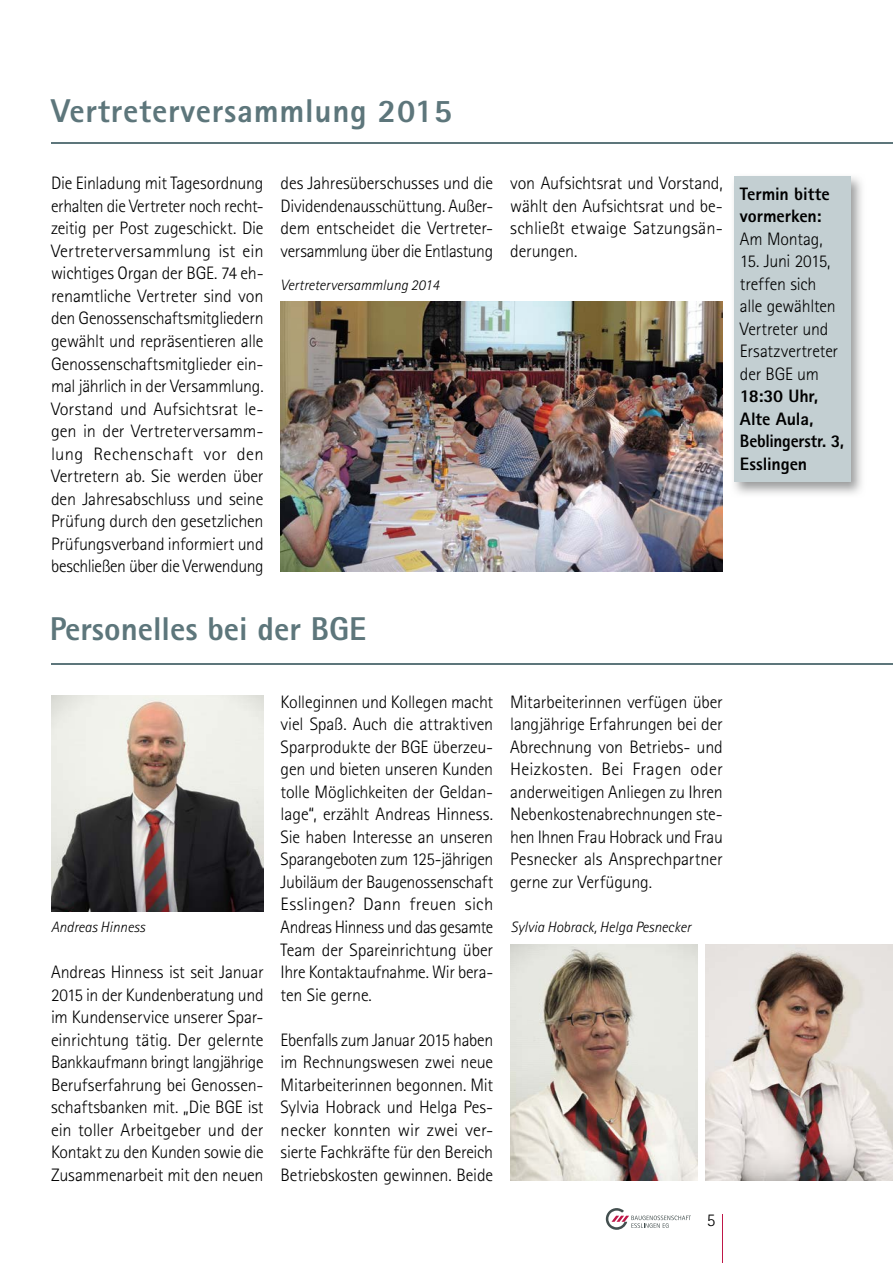
<style>
.page{position:relative;width:893px;height:1263px;background:#fff}
.page>*{position:absolute;margin:0;border:0;box-sizing:border-box;transform-origin:0 0}
.t1{font:800 33px "Rotis Sans Serif Std";letter-spacing:.02em;color:#5d767b}
.t2{font:800 33px "Rotis Sans Serif Std";color:#5d767b}
.t3{font:300 18px/22.5px "Rotis Sans Serif Std";letter-spacing:-.01em;color:#000;text-align:justify}
.t4{font:800 18px/22.5px "Rotis Sans Serif Std";letter-spacing:-.005em;color:#000}
.t5{font:italic 300 15px "Rotis Sans Serif Std";color:#000}
</style>
<div class="page">
<hr style="left:722px;top:1214px;width:1px;height:49px;background:#bf1748">
<svg style="left:606px;top:1208px;width:85px;height:22px"></svg>
<img style="left:281px;top:302px;width:442px;height:269px">
<img style="left:734px;top:176px;width:128px;height:318px">
<div style="left:733px;top:176px;width:117px;height:306px;background:#c3cfd2"></div>
<hr style="left:51px;top:663px;width:842px;height:1px;background:#5d767b">
<img style="left:51px;top:695px;width:213px;height:216px">
<img style="left:510px;top:945px;width:187px;height:235px">
<img style="left:706px;top:944px;width:187px;height:236px">
<hr style="left:51px;top:142px;width:842px;height:2px;background:#5d767b">
<h1 class="t1" style="left:51px;top:89px;width:403px">Vertreterversammlung 2015</h1>
<p class="t3" style="left:51px;top:172px;width:214px">Die Einladung mit Tagesordnung erhalten die Vertreter noch recht&shy;zeitig per Post zugeschickt. Die Vertreterversammlung ist ein wichtiges Organ der BGE. 74 eh&shy;renamtliche Vertreter sind von den Genossenschaftsmitgliedern gewählt und repräsentieren alle Genossenschaftsmitglieder ein&shy;mal jährlich in der Versammlung.<br>Vorstand und Aufsichtsrat le&shy;gen in der Vertreterversamm&shy;lung Rechenschaft vor den Vertretern ab. Sie werden über den Jahresabschluss und seine Prüfung durch den gesetzlichen Prüfungsverband informiert und beschließen über die Verwendung</p>
<p class="t3" style="left:281px;top:172px;width:214px">des Jahresüberschusses und die Dividendenausschüttung. Außer&shy;dem entscheidet die Vertreter&shy;versammlung über die Entlastung</p>
<p class="t3" style="left:510px;top:172px;width:214px">von Aufsichtsrat und Vorstand, wählt den Aufsichtsrat und be&shy;schließt etwaige Satzungsän&shy;derungen.</p>
<p class="t5" style="left:281px;top:276px;width:160px">Vertreterversammlung 2014</p>
<h1 class="t2" style="left:50px;top:608px;width:318px">Personelles bei der BGE</h1>
<p class="t4" style="left:740px;top:182px;width:92px">Termin bitte vormerken:</p>
<p class="t3" style="left:740px;top:227px;width:84px">Am Montag,</p>
<p class="t3" style="left:740px;top:250px;width:100px;text-align:left">15. Juni 2015, treffen sich alle gewählten<br>Vertreter und<br>Ersatzvertreter der BGE um</p>
<p class="t4" style="left:740px;top:384px;width:106px">18:30 Uhr,<br>Alte Aula,<br>Beblingerstr. 3,<br>Esslingen</p>
<p class="t3" style="left:510px;top:690px;width:214px">Mitarbeiterinnen verfügen über langjährige Erfahrungen bei der Abrechnung von Betriebs- und Heizkosten. Bei Fragen oder ander weitigen Anliegen zu Ihren Nebenkostenabrechnungen ste&shy;hen Ihnen Frau Hobrack und Frau Pesnecker als Ansprechpartner gerne zur Verfügung.</p>
<p class="t3" style="left:281px;top:690px;width:214px">Kolleginnen und Kollegen macht viel Spaß. Auch die attraktiven Sparprodukte der BGE überzeu&shy;gen und bieten unseren Kunden tolle Möglichkeiten der Geldan&shy;lage“, erzählt Andreas Hinness.<br>Sie haben Interesse an unseren Sparangeboten zum 125-jährigen Jubiläum der Baugenossenschaft Esslingen? Dann freuen sich Andreas Hinness und das gesamte Team der Spareinrichtung über Ihre Kontaktaufnahme. Wir bera&shy;ten Sie gerne.</p>
<p class="t3" style="left:281px;top:1028px;width:214px">Ebenfalls zum Januar 2015 haben im Rechnungswesen zwei neue Mitarbeiterinnen begonnen. Mit Sylvia Hobrack und Helga Pes&shy;necker konnten wir zwei ver&shy;sierte Fachkräfte für den Bereich Betriebs kosten gewinnen. Beide</p>
<p class="t5" style="left:51px;top:918px;width:95px">Andreas Hinness</p>
<p class="t5" style="left:511px;top:918px;width:182px">Sylvia Hobrack, Helga Pesnecker</p>
<p class="t3" style="left:51px;top:961px;width:214px">Andreas Hinness ist seit Januar 2015 in der Kundenberatung und im Kundenservice unserer Spar&shy;einrichtung tätig. Der gelernte Bankkaufmann bringt langjährige Berufserfahrung bei Genossen&shy;schaftsbanken mit. „Die BGE ist ein toller Arbeitgeber und der Kontakt zu den Kunden sowie die Zusammenarbeit mit den neuen</p>
<p class="t3" style="left:707px;top:1209px;width:10px">5</p>
</div>
